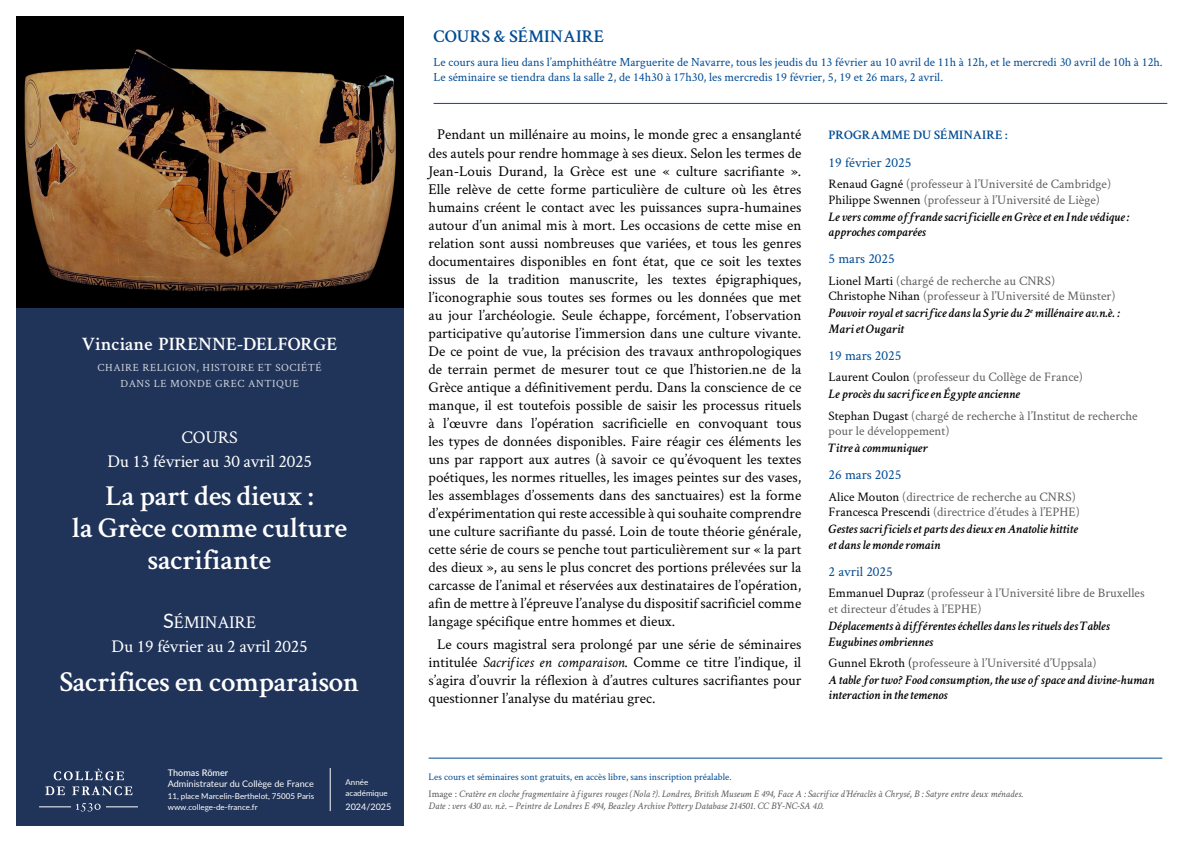
<style>
.page{position:relative;width:1191px;height:842px;background:#fff}
.page>*{position:absolute;margin:0;border:0;box-sizing:border-box;transform-origin:0 0}
.cadre_titre{font:600 29px/32px "Crimson Text";letter-spacing:-.01em;color:#fff;text-align:center}
.cadre_nom{font:600 19px "Crimson Text";color:#fff}
.cadre_dates{font:18px "Crimson Text";letter-spacing:-.01em;color:#fff}
.COURS_NOISETTE{font:600 18px "Crimson Text";color:#004b93}
.cadre_titre-2{font:18px "Crimson Text";letter-spacing:-.01em;color:#fff}
.COURS_DATES{font:15px/18px "Crimson Text";color:#000;text-align:justify}
.COURS_DATES-2{font:14px "Crimson Text";color:#004b93}
.COURS_CORPS{font:13px/15.6px "Crimson Text";color:#5f5e5e}
.cours_titre{font:italic 600 13px/15.6px "Crimson Text";color:#000}
.COURS_NOISETTE-2{font:600 13px "Crimson Text";color:#004b93}
.COURS_NOISETTE-3{font:12.4px/14.9px "Crimson Text";color:#004b93}
.cadre_chaire{font:11px/16px "Crimson Text";letter-spacing:.05em;color:#d2d6de;text-align:center}
.COURS_CORPS-2{font:italic 10px/12px "Crimson Text";color:#575756}
.COURS_NOISETTE-4{font:10px "Crimson Text";color:#004b93}
.t1{font:9.1px "Lato";color:#fff}
.t2{font:500 9.1px "Lato";color:#fff}
.t3{font:9px "Lato";color:#fff}
.t4{font:8px/10.8px "Lato";color:#fff}
.s1{font-family:"Lato";font-size:20px}
.s2{font-style:italic}
.s3{color:#000}
.s4{font-style:normal}
</style>
<div class="page">
<div style="left:16px;top:307px;width:387px;height:450px;background:#203359"></div>
<img style="left:16px;top:16px;width:387px;height:291px">
<div style="left:16px;top:757px;width:387px;height:69px;background:#203359"></div>
<hr style="left:330px;top:768px;width:1px;height:43px;background:#fff">
<svg style="left:76px;top:803px;width:25px;height:8px"></svg>
<svg style="left:54px;top:769px;width:70px;height:11px"></svg>
<hr style="left:106px;top:806px;width:32px;height:1px;background:#fff">
<hr style="left:39px;top:806px;width:32px;height:1px;background:#fff">
<svg style="left:45px;top:786px;width:88px;height:9px"></svg>
<hr style="left:433px;top:103px;width:734px;height:1px;background:#004b93">
<hr style="left:428px;top:758px;width:734px;height:1px;background:#004b93">
<p class="cadre_nom" style="left:82px;top:330px;width:257px">Vinciane PIRENNE-DELFORGE</p>
<p class="cadre_chaire" style="left:98px;top:359px;width:225px">CHAIRE RELIGION, HISTOIRE ET SOCIÉTÉ<br>DANS LE MONDE GREC ANTIQUE</p>
<p class="cadre_titre-2" style="left:181px;top:425px;width:58px">COURS</p>
<p class="cadre_dates" style="left:107px;top:449px;width:206px">Du 13 février au 30 avril 2025</p>
<p class="cadre_titre" style="left:72px;top:477px;width:277px">La part des dieux :<br>la Grèce comme culture sacrifiante</p>
<p class="cadre_titre-2" style="left:163px;top:610px;width:94px"><span class="s1">S</span>ÉMINAIRE</p>
<p class="cadre_dates" style="left:112px;top:634px;width:198px">Du 19 février au 2 avril 2025</p>
<p class="cadre_titre" style="left:60px;top:663px;width:301px">Sacrifices en comparaison</p>
<p class="t2" style="left:168px;top:766px;width:62px">Thomas Römer</p>
<p class="t1" style="left:168px;top:777px;width:148px">Administrateur du Collège de France</p>
<p class="t4" style="left:168px;top:791px;width:148px">11, place Marcelin-Berthelot, 75005 Paris</p>
<p class="t4" style="left:168px;top:802px;width:91px">www.college-de-france.fr</p>
<p class="t4" style="left:345px;top:777px;width:44px">Année académique</p>
<p class="t3" style="left:345px;top:800px;width:47px">2024/2025</p>
<p class="COURS_NOISETTE" style="left:433px;top:24px;width:172px">COURS &amp; SÉMINAIRE</p>
<p class="COURS_NOISETTE-3" style="left:433px;top:54px;width:730px">Le cours aura lieu dans l’amphithéâtre Marguerite de Navarre, tous les jeudis du 13 février au 10 avril de 11h à 12h, et le mercredi 30 avril de 10h à 12h.<br>Le séminaire se tiendra dans la salle 2, de 14h30 à 17h30, les mercredis 19 février, 5, 19 et 26 mars, 2 avril.</p>
<p class="COURS_DATES" style="left:428px;top:125px;width:374px;text-indent:9px">Pendant un millénaire au moins, le monde grec a ensanglanté des autels pour rendre hommage à ses dieux. Selon les termes de Jean-Louis Durand, la Grèce est une « culture sacrifiante ».<br>Elle relève de cette forme particulière de culture où les êtres humains créent le contact avec les puissances supra-humaines autour d’un animal mis à mort. Les occasions de cette mise en relation sont aussi nombreuses que variées, et tous les genres documentaires disponibles en font état, que ce soit les textes issus de la tradition manuscrite, les textes épigraphiques, l’iconographie sous toutes ses formes ou les données que met au jour l’archéologie. Seule échappe, forcément, l’observation participative qu’autorise l’immersion dans une culture vivante.<br>De ce point de vue, la précision des travaux anthropologiques de terrain permet de mesurer tout ce que l’historien.ne de la Grèce antique a définitivement perdu. Dans la conscience de ce manque, il est toutefois possible de saisir les processus rituels à l’œuvre dans l’opération sacrificielle en convoquant tous les types de données disponibles. Faire réagir ces éléments les uns par rapport aux autres (à savoir ce qu’évoquent les textes poétiques, les normes rituelles, les images peintes sur des vases, les assemblages d’ossements dans des sanctuaires) est la forme d’expérimentation qui reste accessible à qui souhaite comprendre une culture sacrifiante du passé. Loin de toute théorie générale, cette série de cours se penche tout particulièrement sur « la part des dieux », au sens le plus concret des portions prélevées sur la carcasse de l’animal et réservées aux destinataires de l’opération, afin de mettre à l’épreuve l’analyse du dispositif sacrificiel comme langage spécifique entre hommes et dieux.</p>
<p class="COURS_DATES" style="left:428px;top:635px;width:374px;text-indent:9px">Le cours magistral sera prolongé par une série de séminaires intitulée <span class="s2">Sacrifices en comparaison</span>. Comme ce titre l’indique, il s’agira d’ouvrir la réflexion à d’autres cultures sacrifiantes pour questionner l’analyse du matériau grec.</p>
<p class="COURS_NOISETTE-2" style="left:828px;top:126px;width:180px">PROGRAMME DU SÉMINAIRE :</p>
<p class="COURS_DATES-2" style="left:828px;top:153px;width:84px">19 février 2025</p>
<p class="COURS_CORPS" style="left:828px;top:175px;width:284px"><span class="s3">Renaud Gagné</span> (professeur à l’Université de Cambridge)<br><span class="s3">Philippe Swennen</span> (professeur à l’Université de Liège)</p>
<p class="cours_titre" style="left:828px;top:208px;width:302px">Le vers comme offrande sacrificielle en Grèce et en Inde védique: approches comparées</p>
<p class="COURS_DATES-2" style="left:828px;top:249px;width:68px">5 mars 2025</p>
<p class="COURS_CORPS" style="left:828px;top:272px;width:288px"><span class="s3">Lionel Marti</span> (chargé de recherche au CNRS)<br><span class="s3">Christophe Nihan</span> (professeur à l’Université de Münster)</p>
<p class="cours_titre" style="left:828px;top:304px;width:293px">Pouvoir royal et sacrifice dans la Syrie du 2<sup>e</sup> millénaire av.n.è. :<br>Mari et Ougarit</p>
<p class="COURS_DATES-2" style="left:828px;top:346px;width:74px">19 mars 2025</p>
<p class="COURS_CORPS" style="left:828px;top:369px;width:256px"><span class="s3">Laurent Coulon</span> (professeur du Collège de France)</p>
<p class="cours_titre" style="left:828px;top:385px;width:193px">Le procès du sacrifice en Égypte ancienne</p>
<p class="COURS_CORPS" style="left:828px;top:407px;width:310px"><span class="s3">Stephan Dugast</span> (chargé de recherche à l’Institut de recherche pour le développement)</p>
<p class="cours_titre" style="left:828px;top:439px;width:100px">Titre à communiquer</p>
<p class="COURS_DATES-2" style="left:828px;top:465px;width:74px">26 mars 2025</p>
<p class="COURS_CORPS" style="left:828px;top:488px;width:253px"><span class="s3">Alice Mouton</span> (directrice de recherche au CNRS)<br><span class="s3">Francesca Prescendi</span> (directrice d’études à l’EPHE)</p>
<p class="cours_titre" style="left:828px;top:520px;width:251px">Gestes sacrificiels et parts des dieux en Anatolie hittite et dans le monde romain</p>
<p class="COURS_DATES-2" style="left:828px;top:562px;width:66px">2 avril 2025</p>
<p class="COURS_CORPS" style="left:828px;top:585px;width:317px"><span class="s3">Emmanuel Dupraz</span> (professeur à l’Université libre de Bruxelles et directeur d’études à l’EPHE)</p>
<p class="cours_titre" style="left:828px;top:617px;width:283px">Déplacements à différentes échelles dans les rituels des Tables<br>Eugubines ombriennes</p>
<p class="COURS_CORPS" style="left:828px;top:654px;width:269px"><span class="s3">Gunnel Ekroth (</span>professeure à l’Université d’Uppsala)</p>
<p class="cours_titre" style="left:828px;top:671px;width:327px">A table for two? Food consumption, the use of space and divine-human interaction in the temenos</p>
<p class="COURS_NOISETTE-4" style="left:428px;top:770px;width:305px">Les cours et séminaires sont gratuits, en accès libre, sans inscription préalable.</p>
<p class="COURS_CORPS-2" style="left:428px;top:788px;width:596px"><span class="s4">Image :</span> Cratère en cloche fragmentaire à figures rouges (Nola ?). Londres, British Museum E 494, Face A : Sacrifice d’Héraclès à Chrysé, B : Satyre entre deux ménades.<br>Date : vers 430 av. n.è. – Peintre de Londres E 494, Beazley Archive Pottery Database 214501. CC BY-NC-SA 4.0.</p>
</div>
